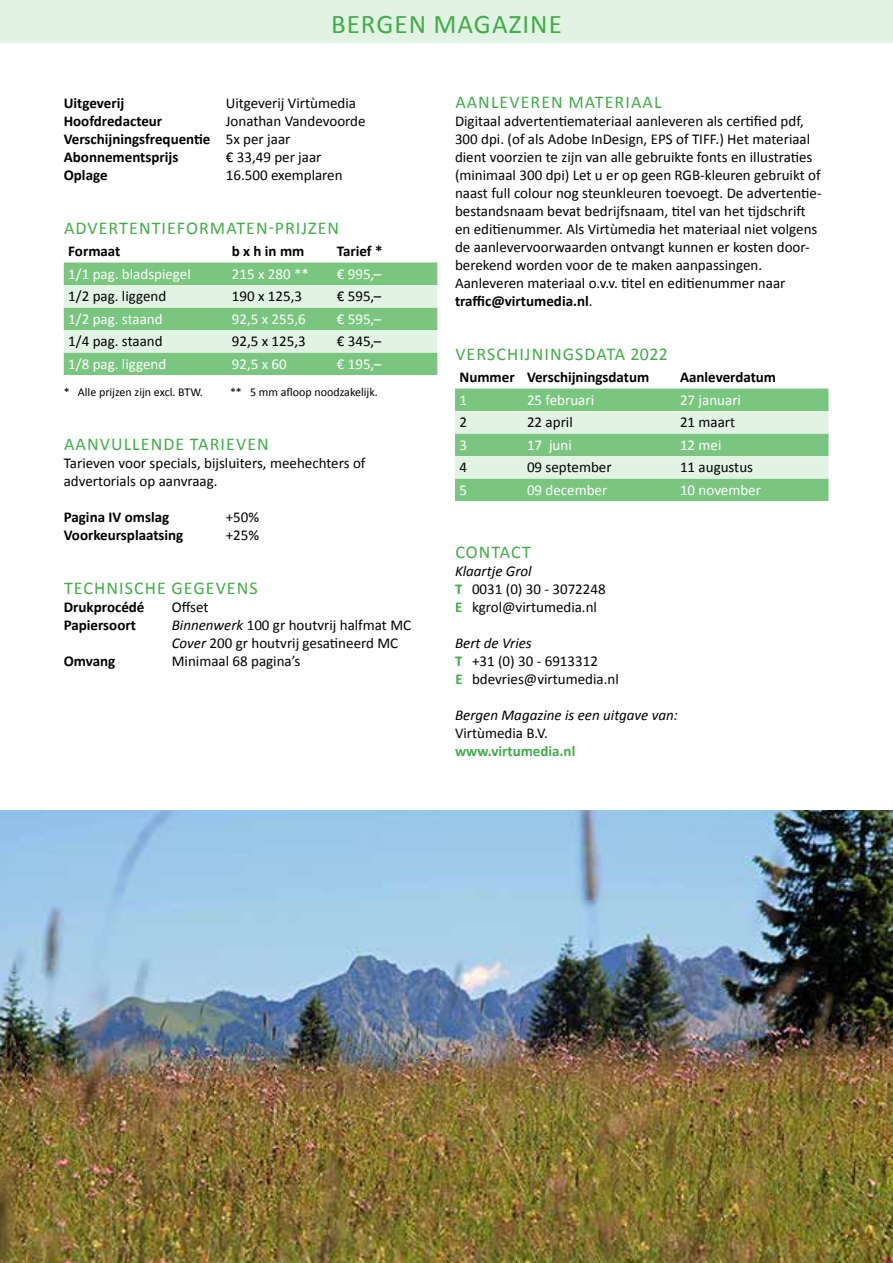
<style>
.page{position:relative;width:893px;height:1263px;background:#fff}
.page>*{position:absolute;margin:0;border:0;box-sizing:border-box;transform-origin:0 0}
.t1{font:27px "Calibri";letter-spacing:.04em;color:#41ad49}
.t2{font:18px "Calibri";letter-spacing:.06em;color:#41ad49}
.t3{font:15px/18px "Calibri";color:#000}
.t4{font:700 15px/18px "Calibri";color:#000}
.t5{font:15px "Calibri";color:#fff}
.t6{font:italic 15px "Calibri";color:#000}
.t7{font:700 15px "Calibri";color:#41ad49}
.t8{font:12px "Calibri";color:#000}
.s1{font-weight:400}
.s2{font-style:italic}
.s3{font-weight:700}
.s4{font-weight:700;color:#41ad49}
</style>
<div class="page">
<img style="left:0;top:810px;width:893px;height:453px">
<div style="left:0;top:0;width:893px;height:43px;background:#e2f3e4"></div>
<svg style="left:64px;top:262px;width:373px;height:113px;background:#a4d8a9"></svg>
<svg style="left:455px;top:388px;width:373px;height:113px;background:#a4d8a9"></svg>
<h1 class="t1" style="left:331px;top:7px;width:232px">BERGEN MAGAZINE</h1>
<p class="t4" style="left:64px;top:94px;width:62px">Uitgeverij</p>
<p class="t3" style="left:226px;top:94px;width:132px">Uitgeverij Virtùmedia</p>
<p class="t4" style="left:64px;top:112px;width:100px">Hoofdredacteur</p>
<p class="t4" style="left:64px;top:112px;width:303px;text-indent:162px"><span class="s1">Jonathan Vandevoorde<br></span>Verschijningsfrequentie <span class="s1">5x per jaar<br></span>Abonnementsprijs</p>
<p class="t3" style="left:226px;top:148px;width:97px">€ 33,49 per jaar</p>
<p class="t4" style="left:64px;top:166px;width:45px">Oplage</p>
<p class="t3" style="left:226px;top:166px;width:118px">16.500 exemplaren</p>
<p class="t2" style="left:64px;top:217px;width:277px">ADVERTENTIEFORMATEN-PRIJZEN</p>
<p class="t4" style="left:68px;top:242px;width:54px">Formaat</p>
<p class="t4" style="left:232px;top:242px;width:74px">b x h in mm</p>
<p class="t4" style="left:337px;top:242px;width:47px">Tarief *</p>
<p class="t5" style="left:68px;top:264px;width:124px">1/1 pag. bladspiegel</p>
<p class="t5" style="left:232px;top:264px;width:79px">215 x 280 **</p>
<p class="t5" style="left:337px;top:264px;width:46px">€ 995,–</p>
<p class="t3" style="left:68px;top:287px;width:99px">1/2 pag. liggend</p>
<p class="t3" style="left:232px;top:287px;width:72px">190 x 125,3</p>
<p class="t3" style="left:337px;top:287px;width:46px">€ 595,–</p>
<p class="t5" style="left:68px;top:309px;width:96px">1/2 pag. staand</p>
<p class="t5" style="left:232px;top:309px;width:76px">92,5 x 255,6</p>
<p class="t5" style="left:337px;top:309px;width:46px">€ 595,–</p>
<p class="t3" style="left:68px;top:332px;width:96px">1/4 pag. staand</p>
<p class="t3" style="left:232px;top:332px;width:76px">92,5 x 125,3</p>
<p class="t3" style="left:337px;top:332px;width:46px">€ 345,–</p>
<p class="t5" style="left:68px;top:354px;width:99px">1/8 pag. liggend</p>
<p class="t5" style="left:232px;top:354px;width:57px">92,5 x 60</p>
<p class="t5" style="left:337px;top:354px;width:46px">€ 195,–</p>
<p class="t8" style="left:64px;top:384px;width:141px">* Alle prijzen zijn excl. BTW.</p>
<p class="t8" style="left:230px;top:384px;width:149px">** 5 mm afloop noodzakelijk.</p>
<p class="t2" style="left:64px;top:433px;width:206px">AANVULLENDE TARIEVEN</p>
<p class="t3" style="left:64px;top:454px;width:303px">Tarieven voor specials, bijsluiters, meehechters of advertorials op aanvraag.</p>
<p class="t4" style="left:64px;top:508px;width:107px">Pagina IV omslag</p>
<p class="t3" style="left:226px;top:508px;width:35px">+50%</p>
<p class="t4" style="left:64px;top:526px;width:121px">Voorkeursplaatsing</p>
<p class="t3" style="left:226px;top:526px;width:35px">+25%</p>
<p class="t2" style="left:64px;top:577px;width:195px">TECHNISCHE GEGEVENS</p>
<p class="t4" style="left:64px;top:598px;width:82px">Drukprocédé</p>
<p class="t3" style="left:172px;top:598px;width:38px">Offset</p>
<p class="t4" style="left:64px;top:616px;width:74px">Papiersoort</p>
<p class="t3" style="left:172px;top:616px;width:241px"><span class="s2">Binnenwerk</span> 100 gr houtvrij halfmat MC<br><span class="s2">Cover</span> 200 gr houtvrij gesatineerd MC</p>
<p class="t4" style="left:64px;top:652px;width:53px">Omvang</p>
<p class="t3" style="left:172px;top:652px;width:130px">Minimaal 68 pagina’s</p>
<p class="t2" style="left:455px;top:91px;width:208px">AANLEVEREN MATERIAAL</p>
<p class="t3" style="left:455px;top:112px;width:368px">Digitaal advertentiemateriaal aanleveren als certified pdf, 300 dpi. (of als Adobe InDesign, EPS of TIFF.) Het materiaal dient voorzien te zijn van alle gebruikte fonts en illustraties (minimaal 300 dpi) Let u er op geen RGB-kleuren gebruikt of naast full colour nog steunkleuren toevoegt. De advertentie&shy;bestandsnaam bevat bedrijfsnaam, titel van het tijdschrift en editienummer. Als Virtùmedia het materiaal niet volgens de aanlevervoorwaarden ontvangt kunnen er kosten door&shy;berekend worden voor de te maken aanpassingen.<br>Aanleveren materiaal o.v.v. titel en editienummer naar <span class="s3">traffic@virtumedia.nl</span>.</p>
<p class="t2" style="left:455px;top:343px;width:214px">VERSCHIJNINGSDATA 2022</p>
<p class="t4" style="left:459px;top:368px;width:191px">Nummer Verschijningsdatum</p>
<p class="t4" style="left:680px;top:368px;width:98px">Aanleverdatum</p>
<p class="t5" style="left:459px;top:390px;width:9px">1</p>
<p class="t5" style="left:527px;top:390px;width:69px">25 februari</p>
<p class="t5" style="left:680px;top:390px;width:62px">27 januari</p>
<p class="t3" style="left:459px;top:413px;width:9px">2</p>
<p class="t3" style="left:527px;top:413px;width:47px">22 april</p>
<p class="t3" style="left:680px;top:413px;width:57px">21 maart</p>
<p class="t5" style="left:459px;top:435px;width:9px">3</p>
<p class="t5" style="left:527px;top:435px;width:46px">17 juni</p>
<p class="t5" style="left:680px;top:435px;width:43px">12 mei</p>
<p class="t3" style="left:459px;top:458px;width:9px">4</p>
<p class="t3" style="left:527px;top:458px;width:86px">09 september</p>
<p class="t3" style="left:680px;top:458px;width:75px">11 augustus</p>
<p class="t5" style="left:459px;top:480px;width:9px">5</p>
<p class="t5" style="left:527px;top:480px;width:82px">09 december</p>
<p class="t5" style="left:680px;top:480px;width:82px">10 november</p>
<p class="t2" style="left:455px;top:541px;width:77px">CONTACT</p>
<p class="t3" style="left:455px;top:562px;width:152px"><span class="s2">Klaartje Grol<br></span><span class="s4">T</span> 0031 (0) 30 - 3072248<br><span class="s4">E</span> kgrol@virtumedia.nl</p>
<p class="t3" style="left:455px;top:634px;width:165px"><span class="s2">Bert de Vries<br></span><span class="s4">T</span> +31 (0) 30 - 6913312<br><span class="s4">E</span> bdevries@virtumedia.nl</p>
<p class="t6" style="left:455px;top:705px;width:224px">Bergen Magazine is een uitgave van:</p>
<p class="t3" style="left:455px;top:724px;width:95px">Virtùmedia B.V.</p>
<p class="t7" style="left:455px;top:741px;width:122px">www.virtumedia.nl</p>
</div>
